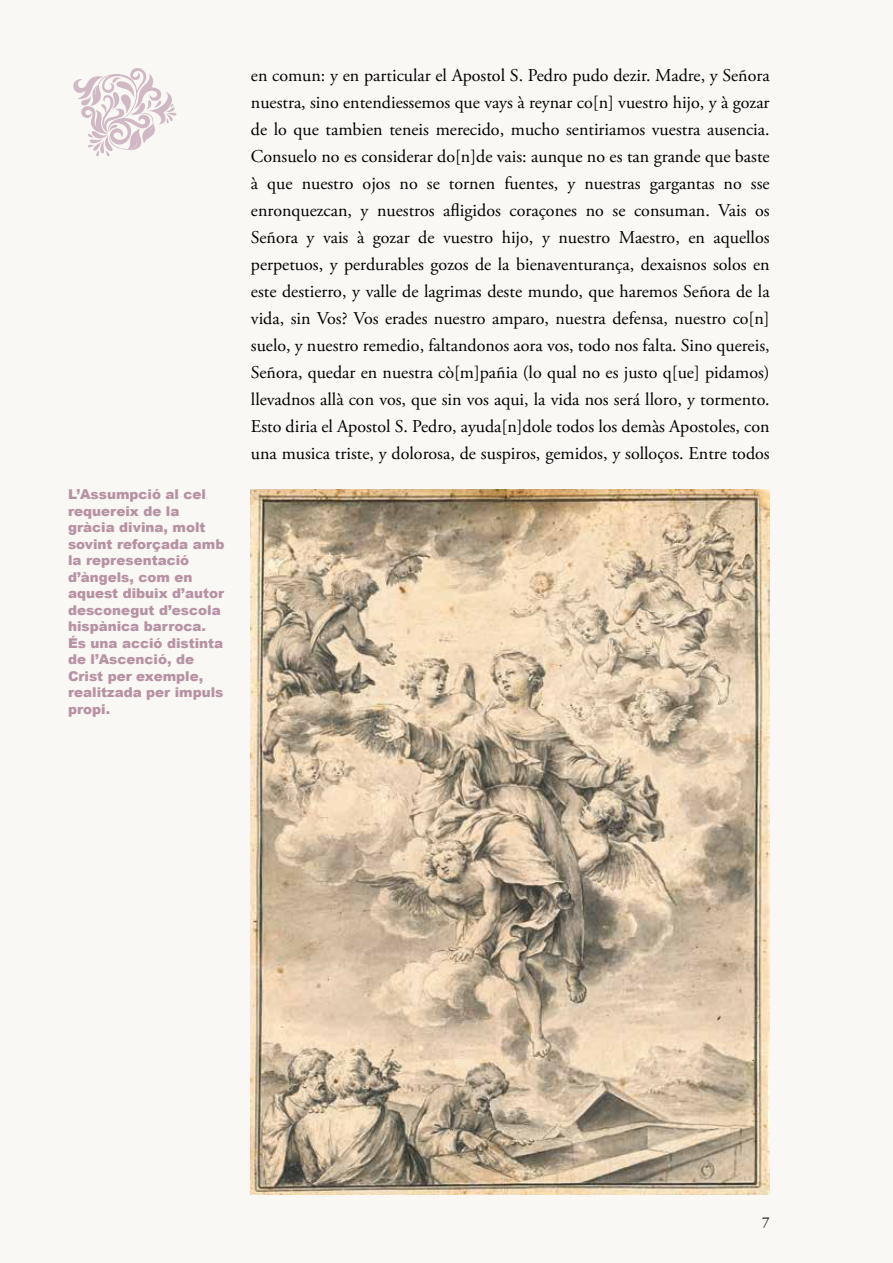
<style>
.page{position:relative;width:893px;height:1263px;background:#f9f8f4}
.page>*{position:absolute;margin:0;border:0;box-sizing:border-box;transform-origin:0 0}
.t1{font:18px/27px "Adobe Garamond Pro";color:#000;text-align:justify}
.t2{font:15px "Adobe Garamond Pro";color:#000}
.t3{font:900 13.5px/16.5px "Arial";color:#b792a4}
</style>
<div class="page">
<svg style="left:73px;top:68px;width:104px;height:88px"></svg>
<img style="left:251px;top:490px;width:519px;height:705px">
<p class="t3" style="left:68px;top:486px;width:158px">L’Assumpció al cel requereix de la gràcia divina, molt sovint reforçada amb la representació d’àngels, com en aquest dibuix d’autor desconegut d’escola hispànica barroca.<br>És una acció distinta de l’Ascenció, de<br>Crist per exemple, realitzada per impuls propi.</p>
<p class="t1" style="left:251px;top:63px;width:520px">en comun: y en particular el Apostol S. Pedro pudo dezir. Madre, y Señora nuestra, sino entendiessemos que vays à reynar co[n] vuestro hijo, y à gozar de lo que tambien teneis merecido, mucho sentiriamos vuestra ausencia.<br>Consuelo no es considerar do[n]de vais: aunque no es tan grande que baste à que nuestro ojos no se tornen fuentes, y nuestras gargantas no sse enronquezcan, y nuestros afligidos coraçones no se consuman. Vais os Señora y vais à gozar de vuestro hijo, y nuestro Maestro, en aquellos perpetuos, y perdurables gozos de la bienaventurança, dexaisnos solos en este destierro, y valle de lagrimas deste mundo, que haremos Señora de la vida, sin Vos? Vos erades nuestro amparo, nuestra defensa, nuestro co[n] suelo, y nuestro remedio, faltandonos aora vos, todo nos falta. Sino quereis, Señora, quedar en nuestra cò[m]pañia (lo qual no es justo q[ue] pidamos) llevadnos allà con vos, que sin vos aqui, la vida nos será lloro, y tormento.<br>Esto diria el Apostol S. Pedro, ayuda[n]dole todos los demàs Apostoles, con una musica triste, y dolorosa, de suspiros, gemidos, y solloços. Entre todos</p>
<p class="t2" style="left:762px;top:1213px;width:9px">7</p>
</div>
